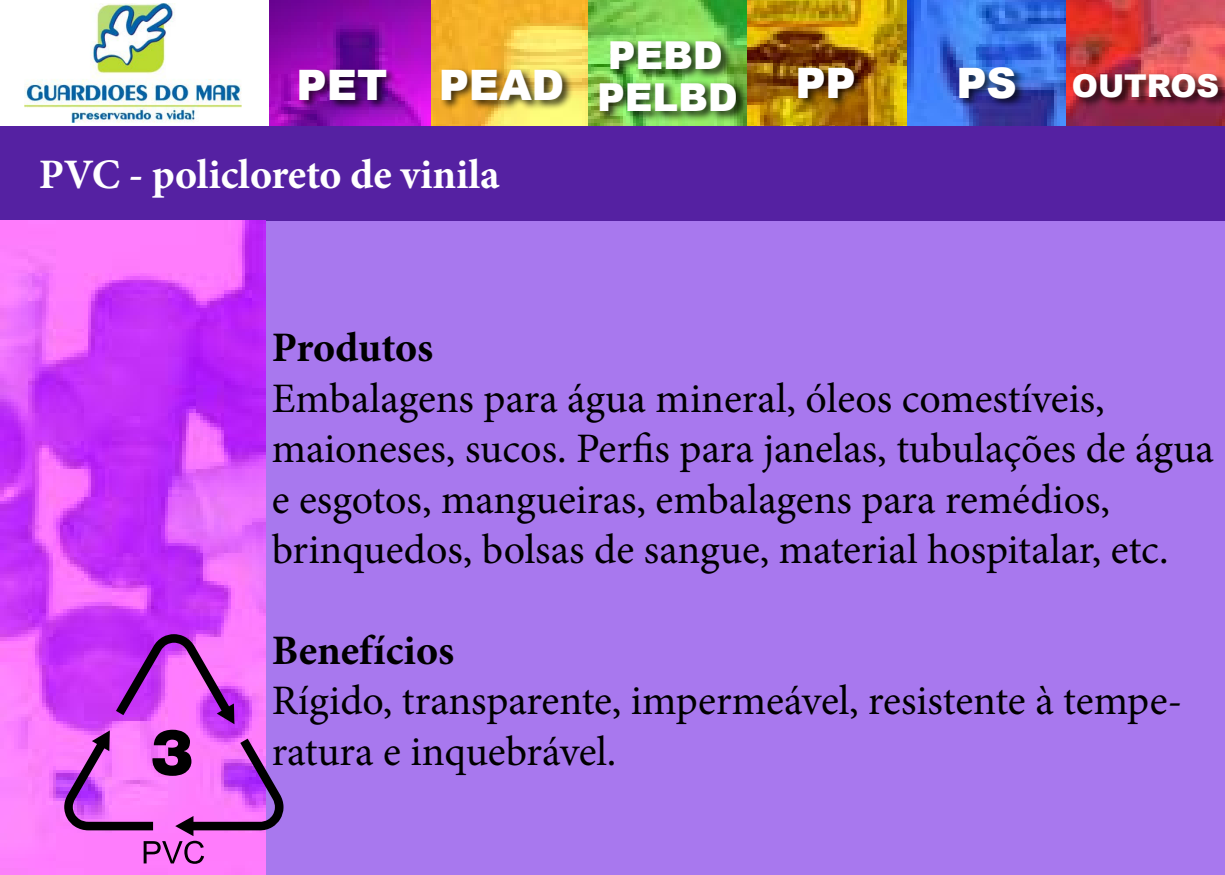
<style>
.page{position:relative;width:1225px;height:875px;background:#fff}
.page>*{position:absolute;margin:0;border:0;box-sizing:border-box;transform-origin:0 0}
.Caixa_de_Texto{font:42px/50.4px "Minion Pro";color:#000}
.Titulos{font:700 42px "Minion Pro";letter-spacing:-.005em;color:#fff}
.Caixa_de_Texto-2{font:700 42px "Minion Pro";color:#000}
.Titulos-2{font:900 42px "Arial";letter-spacing:-.005em;color:#fff}
.Caixa_de_Texto-3{font:900 42px "Arial";color:#fff}
.Titulos-3{font:900 38.5px "Arial";letter-spacing:-.005em;color:#fff}
.Titulos-4{font:900 31.5px "Arial";letter-spacing:-.005em;color:#fff}
</style>
<div class="page">
<div style="left:265px;top:220px;width:960px;height:655px;background:#a878ee"></div>
<div style="left:0;top:126px;width:1225px;height:94px;background:#5521a2"></div>
<img style="left:0;top:220px;width:266px;height:655px">
<svg style="left:64px;top:634px;width:220px;height:202px;background:#c556d8"></svg>
<svg style="left:144px;top:841px;width:60px;height:23px"></svg>
<img style="left:270px;top:0;width:955px;height:126px">
<div style="left:440px;top:68px;width:135px;height:42px;background:#000;opacity:.75"></div>
<div style="left:599px;top:38px;width:150px;height:84px;background:#000;opacity:.75"></div>
<div style="left:796px;top:66px;width:70px;height:42px;background:#000;opacity:.75"></div>
<div style="left:958px;top:66px;width:69px;height:42px;background:#000;opacity:.75"></div>
<div style="left:1072px;top:73px;width:153px;height:35px;background:#000;opacity:.75"></div>
<div style="left:298px;top:68px;width:99px;height:42px;background:#000;opacity:.75"></div>
<img style="left:25px;top:4px;width:217px;height:119px">
<p class="Caixa_de_Texto-3" style="left:296px;top:54px;width:92px">PET</p>
<p class="Titulos-2" style="left:439px;top:54px;width:127px">PEAD</p>
<p class="Titulos" style="left:39px;top:145px;width:463px">PVC - policloreto de vinila</p>
<p class="Titulos-3" style="left:608px;top:27px;width:116px">PEBD</p>
<p class="Titulos-3" style="left:597px;top:69px;width:142px">PELBD</p>
<p class="Titulos-2" style="left:795px;top:52px;width:62px">PP</p>
<p class="Titulos-2" style="left:957px;top:52px;width:62px">PS</p>
<p class="Titulos-4" style="left:1072px;top:63px;width:149px">OUTROS</p>
<p class="Caixa_de_Texto-2" style="left:272px;top:318px;width:163px">Produtos</p>
<p class="Caixa_de_Texto" style="left:272px;top:373px;width:944px">Embalagens para água mineral, óleos comestíveis, maioneses, sucos. Perfis para janelas, tubulações de água e esgotos, mangueiras, embalagens para remédios, brinquedos, bolsas de sangue, material hospitalar, etc.</p>
<p class="Caixa_de_Texto-2" style="left:272px;top:621px;width:184px">Benefícios</p>
<p class="Caixa_de_Texto" style="left:272px;top:676px;width:912px">Rígido, transparente, impermeável, resistente à tempe&shy;ratura e inquebrável.</p>
</div>
